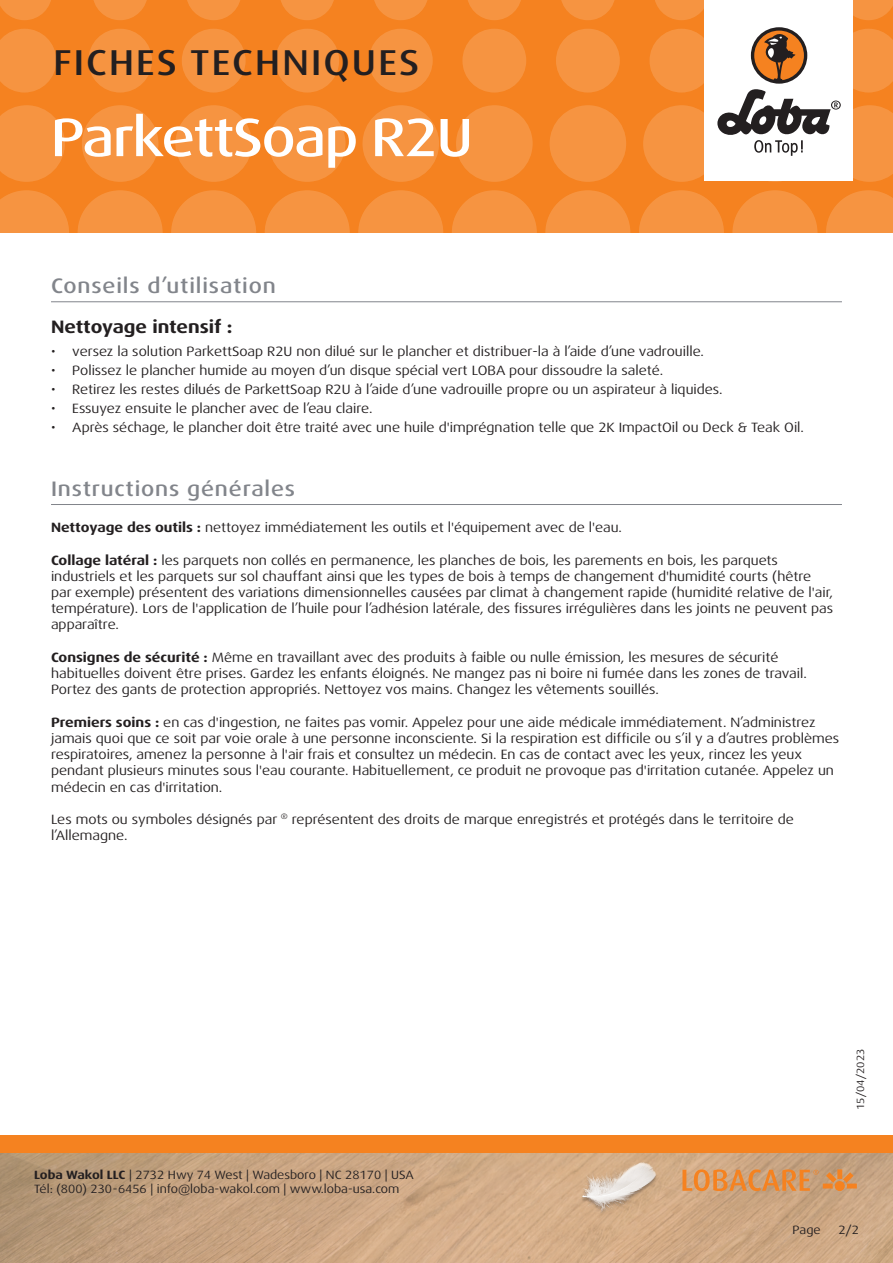
<style>
.page{position:relative;width:893px;height:1263px;background:#fff}
.page>*{position:absolute;margin:0;border:0;box-sizing:border-box;transform-origin:0 0}
.t1{font:500 expanded 54px "Dax Pro";letter-spacing:-.025em;color:#fff}
.t2{font:500 expanded 36px "Dax Pro";letter-spacing:.06em;color:#231f20}
.Titel_grau{font:500 expanded 21px "Dax Pro";letter-spacing:.04em;color:#82858b}
.t3{font:700 expanded 18px "Dax Pro";color:#231f20}
.Text{font:expanded 13.5px/16.2px "Dax Pro";color:#231f20}
.t4{font:expanded 12px/14.4px "Dax Pro";color:#231f20}
.t5{font:expanded 10.5px "Dax Pro";color:#231f20}
.s1{font-weight:700}
</style>
<div class="page">
<div style="left:0;top:0;width:893px;height:233px;background:#f58220"></div>
<svg style="left:0;top:190px;width:69px;height:43px"></svg>
<svg style="left:78px;top:190px;width:85px;height:85px;fill:#f69441"></svg>
<svg style="left:171px;top:190px;width:85px;height:85px;fill:#f69441"></svg>
<svg style="left:265px;top:190px;width:85px;height:85px;fill:#f69441"></svg>
<svg style="left:358px;top:190px;width:85px;height:85px;fill:#f69441"></svg>
<svg style="left:545px;top:190px;width:85px;height:85px;fill:#f69441"></svg>
<svg style="left:452px;top:190px;width:85px;height:85px;fill:#f69441"></svg>
<svg style="left:732px;top:190px;width:85px;height:85px;fill:#f69441"></svg>
<svg style="left:639px;top:190px;width:85px;height:85px;fill:#f69441"></svg>
<svg style="left:826px;top:190px;width:67px;height:43px"></svg>
<svg style="left:0;top:105px;width:65px;height:77px"></svg>
<svg style="left:82px;top:105px;width:76px;height:77px"></svg>
<svg style="left:175px;top:105px;width:77px;height:77px"></svg>
<svg style="left:269px;top:105px;width:76px;height:77px"></svg>
<svg style="left:456px;top:105px;width:77px;height:77px"></svg>
<svg style="left:362px;top:105px;width:77px;height:77px"></svg>
<svg style="left:550px;top:105px;width:76px;height:77px"></svg>
<svg style="left:0;top:29px;width:56px;height:63px"></svg>
<svg style="left:182px;top:29px;width:64px;height:63px"></svg>
<svg style="left:88px;top:29px;width:64px;height:63px"></svg>
<svg style="left:275px;top:29px;width:64px;height:63px"></svg>
<svg style="left:462px;top:29px;width:64px;height:63px"></svg>
<svg style="left:369px;top:29px;width:64px;height:63px"></svg>
<svg style="left:556px;top:29px;width:64px;height:63px"></svg>
<svg style="left:0;top:0;width:51px;height:20px"></svg>
<svg style="left:187px;top:0;width:53px;height:20px"></svg>
<svg style="left:468px;top:0;width:53px;height:20px"></svg>
<svg style="left:655px;top:0;width:49px;height:20px"></svg>
<svg style="left:93px;top:0;width:54px;height:20px"></svg>
<svg style="left:374px;top:0;width:54px;height:20px"></svg>
<svg style="left:281px;top:0;width:53px;height:20px"></svg>
<svg style="left:561px;top:0;width:54px;height:20px"></svg>
<svg style="left:853px;top:0;width:40px;height:20px"></svg>
<img style="left:0;top:1152px;width:893px;height:111px">
<div style="left:0;top:1135px;width:893px;height:17px;background:#f58220"></div>
<div style="left:704px;top:0;width:149px;height:181px;background:#fff"></div>
<svg style="left:643px;top:29px;width:250px;height:153px"></svg>
<img style="left:578px;top:1161px;width:82px;height:81px">
<svg style="left:682px;top:1169px;width:175px;height:22px;background:#d9965a"></svg>
<hr style="left:51px;top:504px;width:791px;height:1px;background:#82858b">
<hr style="left:51px;top:301px;width:791px;height:1px;background:#82858b">
<h2 class="t2" style="left:53px;top:40px;width:367px">FICHES TECHNIQUES</h2>
<p class="t1" style="left:51px;top:103px;width:423px">ParkettSoap R2U</p>
<p class="Titel_grau" style="left:51px;top:272px;width:226px">Conseils d’utilisation</p>
<p class="t3" style="left:51px;top:315px;width:183px">Nettoyage intensif :</p>
<p class="Text" style="left:51px;top:343px;width:655px">• versez la solution ParkettSoap R2U non dilué sur le plancher et distribuer-la à l’aide d’une vadrouille.</p>
<p class="Text" style="left:51px;top:362px;width:614px">• Polissez le plancher humide au moyen d’un disque spécial vert LOBA pour dissoudre la saleté.</p>
<p class="Text" style="left:51px;top:381px;width:673px">• Retirez les restes dilués de ParkettSoap R2U à l’aide d’une vadrouille propre ou un aspirateur à liquides.</p>
<p class="Text" style="left:51px;top:400px;width:323px">• Essuyez ensuite le plancher avec de l’eau claire.</p>
<p class="Text" style="left:51px;top:420px;width:754px">• Après séchage, le plancher doit être traité avec une huile d'imprégnation telle que 2K ImpactOil ou Deck &amp; Teak Oil.</p>
<p class="Titel_grau" style="left:51px;top:475px;width:246px">Instructions générales</p>
<p class="Text" style="left:51px;top:520px;width:572px"><span class="s1">Nettoyage des outils :</span> nettoyez immédiatement les outils et l'équipement avec de l'eau.</p>
<p class="Text" style="left:51px;top:552px;width:784px"><span class="s1">Collage latéral :</span> les parquets non collés en permanence, les planches de bois, les parements en bois, les parquets industriels et les parquets sur sol chauffant ainsi que les types de bois à temps de changement d'humidité courts (hêtre par exemple) présentent des variations dimensionnelles causées par climat à changement rapide (humidité relative de l'air, température). Lors de l'application de l’huile pour l’adhésion latérale, des fissures irrégulières dans les joints ne peuvent pas apparaître.</p>
<p class="Text" style="left:51px;top:649px;width:757px"><span class="s1">Consignes de sécurité :</span> Même en travaillant avec des produits à faible ou nulle émission, les mesures de sécurité habituelles doivent être prises. Gardez les enfants éloignés. Ne mangez pas ni boire ni fumée dans les zones de travail.<br>Portez des gants de protection appropriés. Nettoyez vos mains. Changez les vêtements souillés.</p>
<p class="Text" style="left:51px;top:714px;width:790px"><span class="s1">Premiers soins :</span> en cas d'ingestion, ne faites pas vomir. Appelez pour une aide médicale immédiatement. N’administrez jamais quoi que ce soit par voie orale à une personne inconsciente. Si la respiration est difficile ou s’il y a d’autres problèmes respiratoires, amenez la personne à l'air frais et consultez un médecin. En cas de contact avec les yeux, rincez les yeux pendant plusieurs minutes sous l'eau courante. Habituellement, ce produit ne provoque pas d'irritation cutanée. Appelez un médecin en cas d'irritation.</p>
<p class="Text" style="left:51px;top:811px;width:744px">Les mots ou symboles désignés par <sup>®</sup> représentent des droits de marque enregistrés et protégés dans le territoire de l’Allemagne.</p>
<p class="t4" style="left:34px;top:1167px;width:381px"><span class="s1">Loba Wakol LLC</span> | 2732 Hwy 74 West | Wadesboro | NC 28170 | USA<br>Tél: (800) 230-6456 | info@loba-wakol.com | www.loba-usa.com</p>
<p class="t5" style="left:854px;top:1110px;width:63px;rotate:-90deg">15/04/2023</p>
<p class="t4" style="left:793px;top:1223px;width:30px">Page</p>
<p class="t4" style="left:838px;top:1223px;width:22px">2/2</p>
</div>
